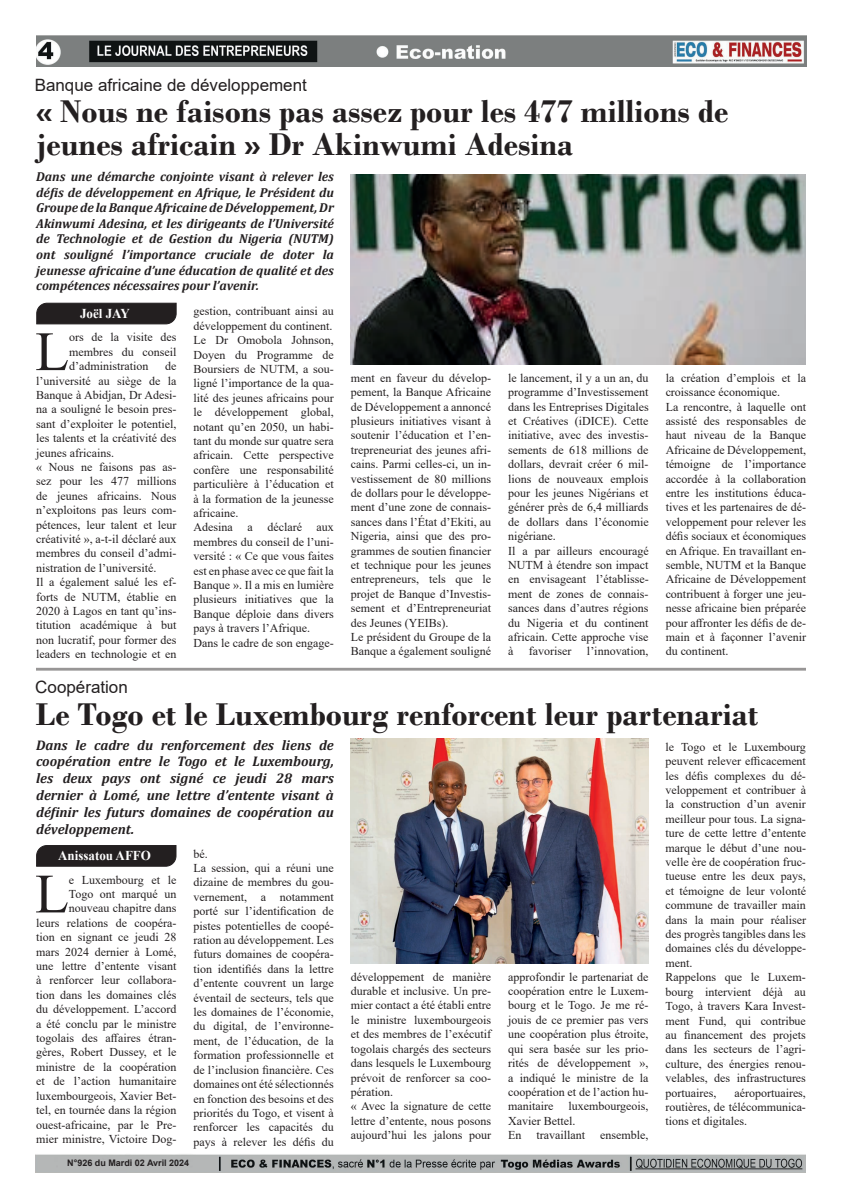
<style>
.page{position:relative;width:842px;height:1191px;background:#fff}
.page>*{position:absolute;margin:0;border:0;box-sizing:border-box;transform-origin:0 0}
.t1{font:55.5px "Times New Roman";color:#231f20}
.t2{font:700 33px/33px "Bodoni";color:#231f20}
.t3{font:17px "Arial";color:#231f20}
.t4{font:italic 700 14px/16.8px "Cambria";color:#231f20;text-align:justify}
.t5{font:700 13.5px "Times New Roman";color:#fff;scale:.96 1}
.t6{font:italic 700 13px/15.6px "Cambria";color:#231f20;text-align:justify}
.t7{font:12px/14.4px "Times New Roman";color:#231f20}
.t8{font:700 9px "Arial";color:#231f20}
</style>
<div class="page">
<img style="left:36px;top:1154px;width:770px;height:18px">
<img style="left:36px;top:35px;width:770px;height:31px">
<svg style="left:36px;top:302px;width:141px;height:23px;background:#343031"></svg>
<svg style="left:36px;top:845px;width:141px;height:22px;background:#292526"></svg>
<img style="left:351px;top:174px;width:455px;height:191px">
<img style="left:351px;top:738px;width:298px;height:225px">
<h3 class="t3" style="left:35px;top:73px;width:274px">Banque africaine de développement</h3>
<h2 class="t2" style="left:36px;top:95px;width:694px">« Nous ne faisons pas assez pour les 477 millions de jeunes africain » Dr Akinwumi Adesina</h2>
<p class="t6" style="left:36px;top:168px;width:299px">Dans une démarche conjointe visant à relever les défis de développement en Afrique, le Président du Groupe de la Banque Africaine de Développement, Dr Akinwumi Adesina, et les dirigeants de l’Université de Technologie et de Gestion du Nigeria (NUTM) ont souligné l’importance cruciale de doter la jeunesse africaine d’une éducation de qualité et des compétences nécessaires pour l’avenir.</p>
<p class="t5" style="left:80px;top:303px;width:53px">Joël JAY</p>
<h1 class="t1" style="left:35px;top:312px;width:35px">L</h1>
<p class="t7" style="left:69px;top:330px;width:109px;text-align:justify">ors de la visite des membres du conseil d’administration</p>
<p class="t7" style="left:36px;top:358px;width:142px;text-indent:129px">de l’université au siège de la<br>Banque à Abidjan, Dr Adesi&shy;na a souligné le besoin pres&shy;sant d’exploiter le potentiel, les talents et la créativité des jeunes africains.<br>« Nous ne faisons pas as&shy;sez pour les 477 millions de jeunes africains. Nous n’exploitons pas leurs com&shy;pétences, leur talent et leur créativité », a-t-il déclaré aux membres du conseil d’admi&shy;nistration de l’université.<br>Il a également salué les ef&shy;forts de NUTM, établie en<br>2020 à Lagos en tant qu’ins&shy;titution académique à but non lucratif, pour former des leaders en technologie et en</p>
<h3 class="t3" style="left:35px;top:675px;width:94px">Coopération</h3>
<p class="t7" style="left:194px;top:304px;width:142px">gestion, contribuant ainsi au développement du continent.<br>Le Dr Omobola Johnson,<br>Doyen du Programme de<br>Boursiers de NUTM, a sou&shy;ligné l’importance de la qua&shy;lité des jeunes africains pour le développement global, notant qu’en 2050, un habi&shy;tant du monde sur quatre sera africain. Cette perspective confère une responsabilité particulière à l’éducation et à la formation de la jeunesse africaine.<br>Adesina a déclaré aux membres du conseil de l’uni&shy;versité : « Ce que vous faites est en phase avec ce que fait la<br>Banque ». Il a mis en lumière plusieurs initiatives que la<br>Banque déploie dans divers pays à travers l’Afrique.<br>Dans le cadre de son engage-</p>
<p class="t7" style="left:351px;top:370px;width:142px">ment en faveur du dévelop&shy;pement, la Banque Africaine de Développement a annoncé plusieurs initiatives visant à soutenir l’éducation et l’en&shy;trepreneuriat des jeunes afri&shy;cains. Parmi celles-ci, un in&shy;vestissement de 80 millions de dollars pour le développe&shy;ment d’une zone de connais&shy;sances dans l’État d’Ekiti, au<br>Nigeria, ainsi que des pro&shy;grammes de soutien financier et technique pour les jeunes entrepreneurs, tels que le projet de Banque d’Investis&shy;sement et d’Entrepreneuriat des Jeunes (YEIBs).<br>Le président du Groupe de la<br>Banque a également souligné</p>
<p class="t7" style="left:508px;top:370px;width:142px">le lancement, il y a un an, du programme d’Investissement dans les Entreprises Digitales et Créatives (iDICE). Cette initiative, avec des investis&shy;sements de 618 millions de dollars, devrait créer 6 mil&shy;lions de nouveaux emplois pour les jeunes Nigérians et générer près de 6,4 milliards de dollars dans l’économie nigériane.<br>Il a par ailleurs encouragé<br>NUTM à étendre son impact en envisageant l’établisse&shy;ment de zones de connais&shy;sances dans d’autres régions du Nigeria et du continent africain. Cette approche vise à</p>
<p class="t7" style="left:529px;top:644px;width:44px">favoriser</p>
<p class="t7" style="left:587px;top:644px;width:63px">l’innovation,</p>
<p class="t7" style="left:666px;top:370px;width:142px">la création d’emplois et la croissance économique.<br>La rencontre, à laquelle ont assisté des responsables de haut niveau de la Banque<br>Africaine de Développement, témoigne de l’importance accordée à la collaboration entre les institutions éduca&shy;tives et les partenaires de dé&shy;veloppement pour relever les défis sociaux et économiques en Afrique. En travaillant en&shy;semble, NUTM et la Banque<br>Africaine de Développement contribuent à forger une jeu&shy;nesse africaine bien préparée pour affronter les défis de de&shy;main et à façonner l’avenir du continent.</p>
<h2 class="t2" style="left:36px;top:697px;width:724px">Le Togo et le Luxembourg renforcent leur partenariat</h2>
<p class="t4" style="left:36px;top:736px;width:299px">Dans le cadre du renforcement des liens de coopération entre le Togo et le Luxembourg, les deux pays ont signé ce jeudi 28 mars dernier à Lomé, une lettre d’entente visant à définir les futurs domaines de coopération au développement.</p>
<p class="t5" style="left:58px;top:845px;width:98px">Anissatou AFFO</p>
<p class="t7" style="left:36px;top:872px;width:142px;text-align:right">e Luxembourg et le<br>Togo ont marqué un nouveau chapitre dans<br>leurs relations de coopéra&shy;tion en signant ce jeudi 28 mars 2024 dernier à Lomé, une lettre d’entente visant à renforcer leur collabora&shy;tion dans les domaines clés du développement. L’accord a été conclu par le ministre togolais des affaires étran&shy;gères, Robert Dussey, et le ministre de la coopération et de l’action humanitaire luxembourgeois, Xavier Bet&shy;tel, en tournée dans la région ouest-africaine, par le Pre&shy;mier ministre, Victoire Dog-</p>
<h1 class="t1" style="left:35px;top:854px;width:35px">L</h1>
<p class="t7" style="left:193px;top:846px;width:142px">bé.<br>La session, qui a réuni une dizaine de membres du gou&shy;vernement, a notamment porté sur l’identification de pistes potentielles de coopé&shy;ration au développement. Les futurs domaines de coopéra&shy;tion identifiés dans la lettre d’entente couvrent un large éventail de secteurs, tels que les domaines de l’économie, du digital, de l’environne&shy;ment, de l’éducation, de la formation professionnelle et de l’inclusion financière. Ces domaines ont été sélectionnés en fonction des besoins et des priorités du Togo, et visent à renforcer les capacités du pays à relever les défis du</p>
<p class="t8" style="left:67px;top:1156px;width:123px">N°926 du Mardi 02 Avril 2024</p>
<p class="t7" style="left:351px;top:969px;width:142px">développement de manière durable et inclusive. Un pre&shy;mier contact a été établi entre le ministre luxembourgeois et des membres de l’exécutif togolais chargés des secteurs dans lesquels le Luxembourg prévoit de renforcer sa coo&shy;pération.<br>« Avec la signature de cette lettre d’entente, nous posons aujourd’hui les jalons pour</p>
<p class="t7" style="left:508px;top:969px;width:142px">approfondir le partenariat de coopération entre le Luxem&shy;bourg et le Togo. Je me ré&shy;jouis de ce premier pas vers une coopération plus étroite, qui sera basée sur les prio&shy;rités de développement », a indiqué le ministre de la coopération et de l’action hu&shy;manitaire luxembourgeois,<br>Xavier Bettel.<br>En</p>
<p class="t7" style="left:537px;top:1127px;width:50px">travaillant</p>
<p class="t7" style="left:600px;top:1127px;width:50px">ensemble,</p>
<p class="t7" style="left:666px;top:739px;width:142px">le Togo et le Luxembourg peuvent relever efficacement les défis complexes du dé&shy;veloppement et contribuer à la construction d’un avenir meilleur pour tous. La signa&shy;ture de cette lettre d’entente marque le début d’une nou&shy;velle ère de coopération fruc&shy;tueuse entre les deux pays, et témoigne de leur volonté commune de travailler main dans la main pour réaliser des progrès tangibles dans les domaines clés du développe&shy;ment.<br>Rappelons que le Luxem&shy;bourg intervient déjà au<br>Togo, à travers Kara Invest&shy;ment Fund, qui contribue au financement des projets dans les secteurs de l’agri&shy;culture, des énergies renou&shy;velables, des infrastructures portuaires,</p>
<p class="t7" style="left:666px;top:1085px;width:142px;text-align:justify;text-indent:69px">aéroportuaires, routières, de télécommunica&shy;tions et digitales.</p>
</div>
